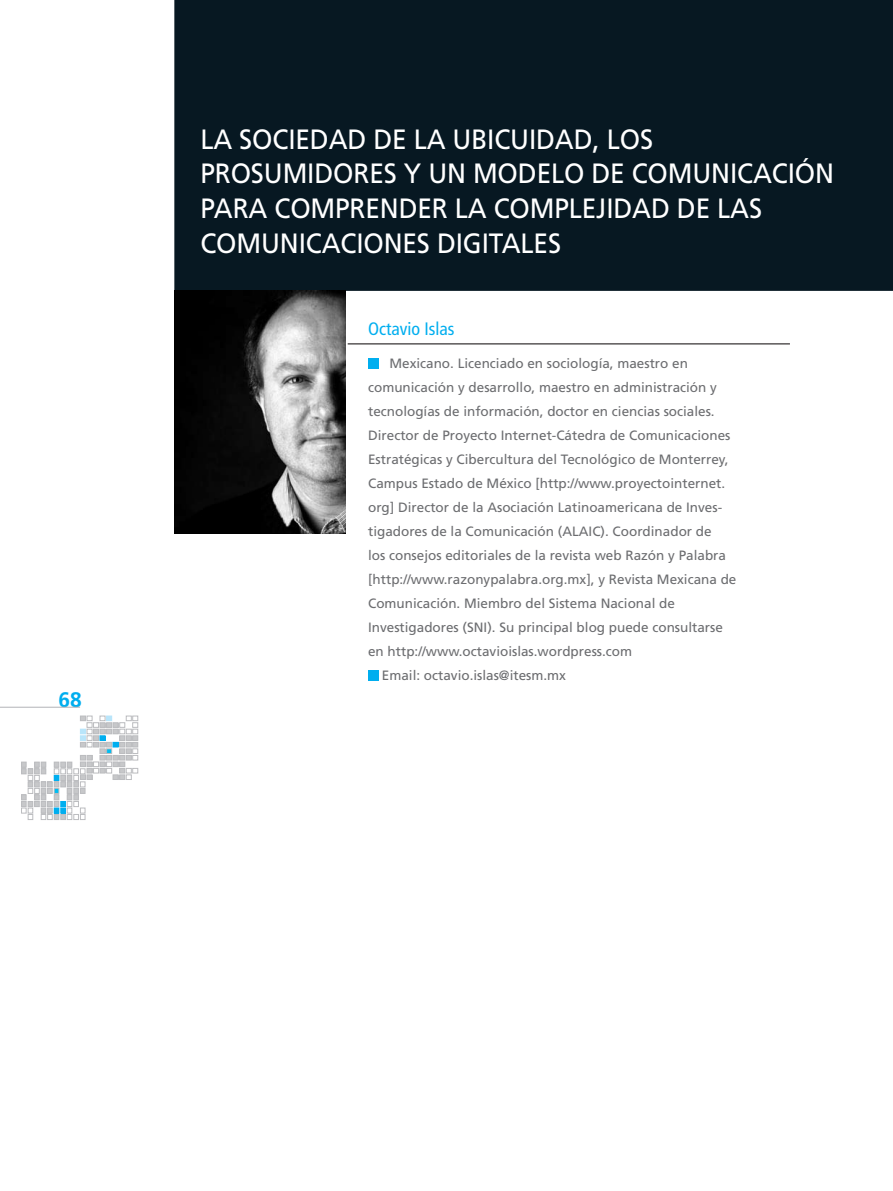
<style>
.page{position:relative;width:893px;height:1191px;background:#fff}
.page>*{position:absolute;margin:0;border:0;box-sizing:border-box;transform-origin:0 0}
.t1{font:27.9px "Frutiger";letter-spacing:-.005em;color:#fff;scale:.94 1}
.t2{font:700 21px "Frutiger";color:#00aeef}
.t3{font:condensed 18px "Frutiger";color:#00aeef}
.t4{font:13.5px/24px "Frutiger";color:#6c6d70}
</style>
<div class="page">
<div style="left:174px;top:0;width:718px;height:291px;background:#071822"></div>
<hr style="left:0;top:707px;width:80px;height:1px;background:#b2b3b7">
<svg style="left:21px;top:716px;width:117px;height:103px"></svg>
<hr style="left:892px;top:0;width:1px;height:1106px;background:#c6eafa">
<svg style="left:892px;top:0;width:1px;height:291px"></svg>
<hr style="left:348px;top:343px;width:442px;height:1px;background:#231f20">
<div style="left:369px;top:359px;width:10px;height:10px;background:#00aeef"></div>
<div style="left:369px;top:671px;width:10px;height:10px;background:#00aeef"></div>
<img style="left:174px;top:291px;width:172px;height:243px">
<p class="t2" style="left:58px;top:687px;width:23px">68</p>
<p class="t1" style="left:200px;top:123px;width:57px">LA SOCI</p>
<p class="t1" style="left:296px;top:123px;width:36px">EDAD</p>
<p class="t1" style="left:373px;top:123px;width:138px">DE LA UBICUIDAD</p>
<p class="t1" style="left:592px;top:123px;width:32px">, LOS</p>
<p class="t1" style="left:200px;top:157px;width:34px">PROSU</p>
<p class="t1" style="left:283px;top:157px;width:43px">MIDOR</p>
<p class="t1" style="left:369px;top:157px;width:398px">ES Y UN MODELO DE COMUNICACI</p>
<p class="t1" style="left:795px;top:157px;width:43px">ÓN</p>
<p class="t1" style="left:200px;top:192px;width:35px">PARA</p>
<p class="t1" style="left:274px;top:192px;width:370px">COMPRENDER LA COMPLEJIDAD</p>
<p class="t1" style="left:677px;top:192px;width:59px">DE LAS</p>
<p class="t1" style="left:200px;top:226px;width:120px">COMUNICACIO</p>
<p class="t1" style="left:384px;top:226px;width:119px">NES DIGITAL</p>
<p class="t1" style="left:534px;top:226px;width:28px">ES</p>
<p class="t3" style="left:368px;top:319px;width:88px">Octavio Islas</p>
<p class="t4" style="left:368px;top:351px;width:364px;text-indent:21px">Mexicano. Licenciado en sociología, maestro en comunicación y desarrollo, maestro en administración y tecnologías de información, doctor en ciencias sociales.<br>Director de Proyecto I nternet-Cátedra de Comunicaciones Estratégicas y Cibercultura del Tecnológico de Monterrey, Campus Estado de México [http://www.proyectointernet. org] Director de la Asociación Latinoamericana de I nves&shy;tigadores de la Comunicación (ALAIC</p>
<p class="t4" style="left:601px;top:519px;width:113px">). Coordinador de</p>
<p class="t4" style="left:368px;top:543px;width:359px">los consejos editoriales de la revista web Razón y Palabra</p>
<p class="t4" style="left:368px;top:567px;width:370px">[http://www.razonypalabra.org.mx], y Revista Mexicana de</p>
<p class="t4" style="left:368px;top:591px;width:308px">Comunicación. Miembro del Sistema Nacional de</p>
<p class="t4" style="left:368px;top:615px;width:356px">I nvestigadores (SNI). Su principal blog puede consultarse</p>
<p class="t4" style="left:368px;top:639px;width:266px">en http://www.octavioislas.wordpress.com</p>
<p class="t4" style="left:382px;top:663px;width:186px">Email: octavio.islas@itesm.mx</p>
</div>
